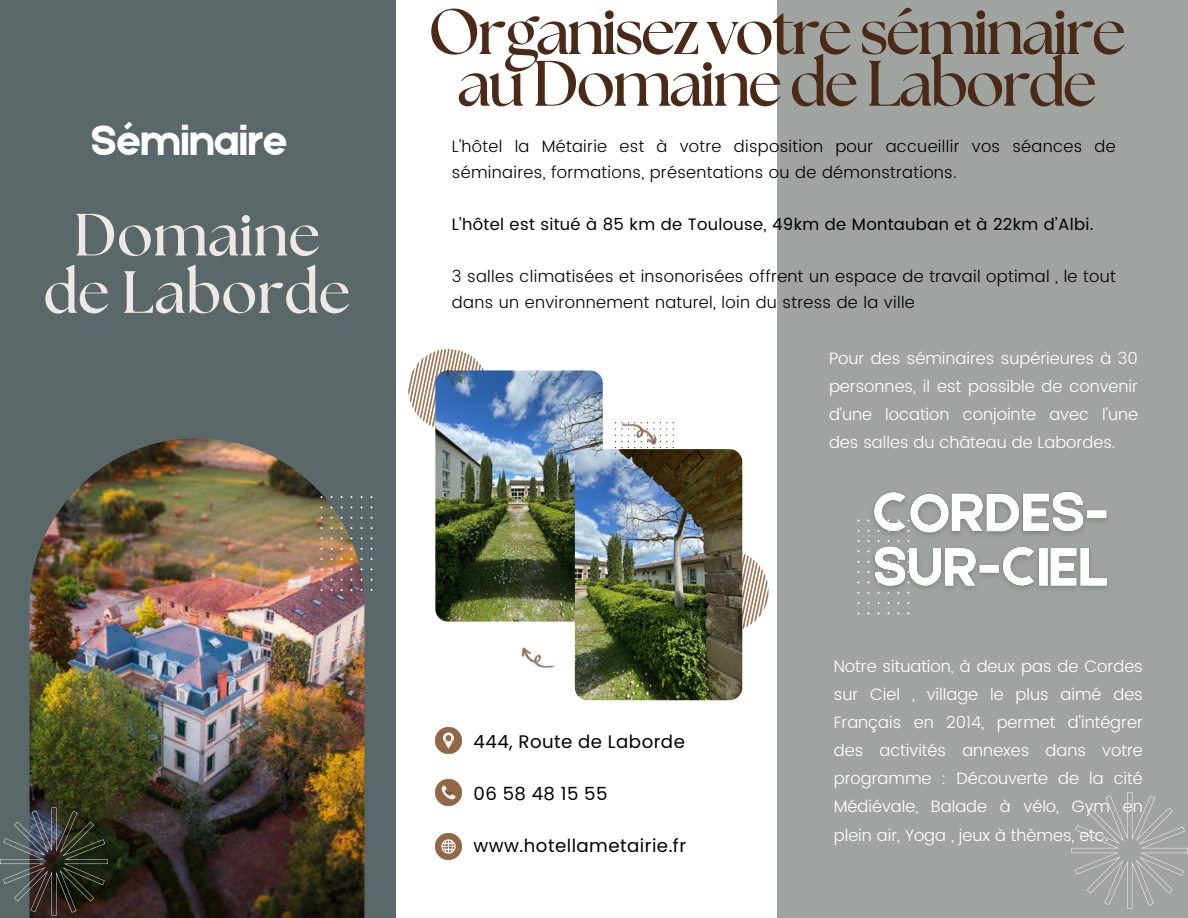
<style>
.page{position:relative;width:1188px;height:918px;background:#fff}
.page>*{position:absolute;margin:0;border:0;box-sizing:border-box;transform-origin:0 0}
.t1{font:700 64.05px/51.8px "The Seasons";letter-spacing:-.04em;color:#4b2b17;text-align:center}
.t2{font:700 59.55px/57.3px "The Seasons";color:#ede8e3;text-align:center}
.t3{font:43.35px "Etna";color:#fff}
.t4{font:18.15px "Poppins";letter-spacing:.025em;color:#000}
.t5{font:300 16.5px/28.2px "Poppins";color:#fff;text-align:justify}
.t6{font:300 16.5px/25.8px "Poppins";letter-spacing:.02em;color:#000}
.t7{font:16.5px "Poppins";letter-spacing:.02em;color:#000}
</style>
<div class="page">
<div style="left:777px;top:0;width:411px;height:918px;background:#a0a4a0"></div>
<div style="left:0;top:0;width:396px;height:918px;background:#5a6869"></div>
<img style="left:30px;top:438px;width:334px;height:480px">
<svg style="left:1072px;top:792px;width:116px;height:117px"></svg>
<svg style="left:0;top:808px;width:108px;height:108px"></svg>
<svg style="left:858px;top:519px;width:51px;height:95px"></svg>
<img style="left:321px;top:496px;width:51px;height:95px">
<img style="left:435px;top:780px;width:26px;height:25px">
<img style="left:435px;top:834px;width:26px;height:26px">
<img style="left:435px;top:728px;width:26px;height:26px">
<svg style="left:408px;top:349px;width:76px;height:78px"></svg>
<svg style="left:742px;top:551px;width:27px;height:81px"></svg>
<img style="left:435px;top:370px;width:168px;height:252px;border-radius:13px">
<img style="left:521px;top:647px;width:34px;height:21px">
<img style="left:575px;top:449px;width:167px;height:251px;border-radius:13px">
<svg style="left:615px;top:422px;width:58px;height:32px"></svg>
<svg style="left:501px;top:567px;width:59px;height:32px"></svg>
<img style="left:864px;top:491px;width:244px;height:111px">
<p class="t3" style="left:91px;top:110px;width:198px">Séminaire</p>
<p class="t2" style="left:44px;top:209px;width:308px">Domaine de Laborde</p>
<p class="t1" style="left:428px;top:9px;width:700px">Organisez votre séminaire au Domaine de Laborde</p>
<p class="t6" style="left:452px;top:134px;width:665px">L’hôtel la Métairie est à votre disposition pour accueillir vos séances de séminaires, formations, présentations ou de démonstrations.</p>
<p class="t7" style="left:452px;top:215px;width:643px">L’hôtel est situé à 85 km de Toulouse, 49km de Montauban et à 22km d’Albi.</p>
<p class="t6" style="left:452px;top:263px;width:665px">3 salles climatisées et insonorisées offrent un espace de travail optimal , le tout dans un environnement naturel, loin du stress de la ville</p>
<p class="t5" style="left:829px;top:344px;width:311px">Pour des séminaires supérieures à 30 personnes, il est possible de convenir d’une location conjointe avec l’une des salles du château de Labordes.</p>
<p class="t4" style="left:474px;top:729px;width:213px">444, Route de Laborde</p>
<p class="t4" style="left:474px;top:781px;width:135px">06 58 48 15 55</p>
<p class="t4" style="left:474px;top:833px;width:214px">www.hotellametairie.fr</p>
<p class="t5" style="left:834px;top:652px;width:311px">Notre situation, à deux pas de Cordes sur Ciel , village le plus aimé des Français en 2014, permet d'intégrer des activités annexes dans votre programme : Découverte de la cité Médiévale, Balade à vélo, Gym en plein air, Yoga , jeux à thèmes, etc.</p>
</div>
